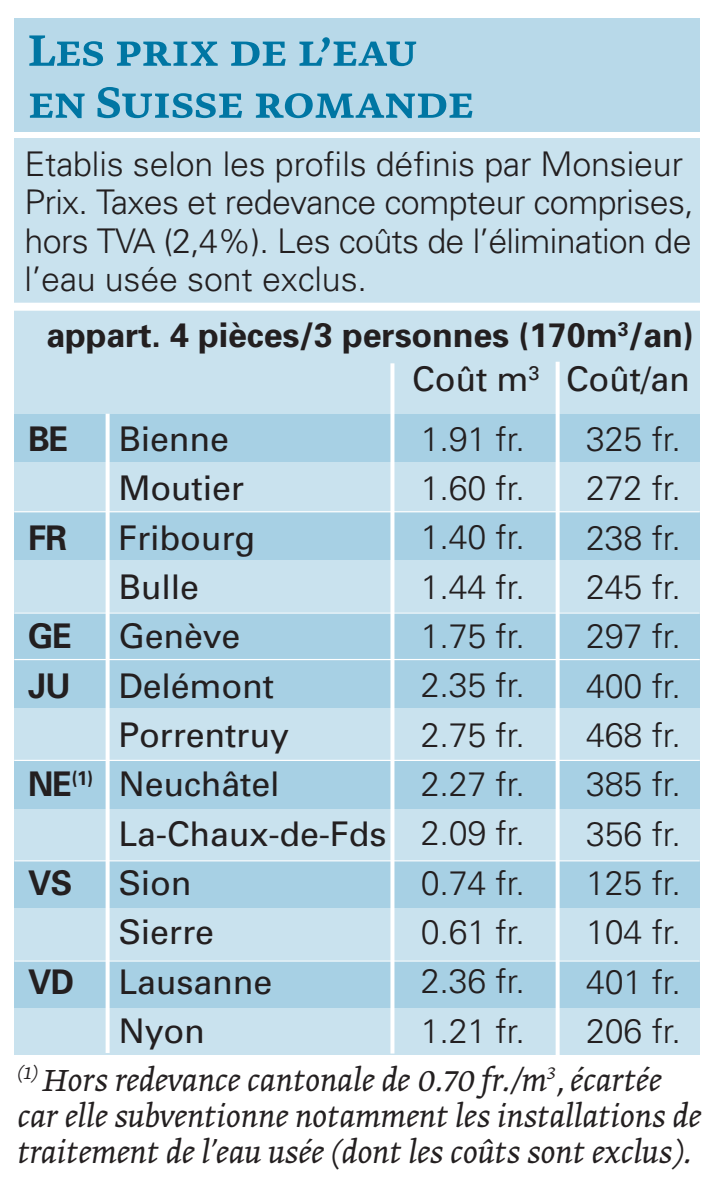
<style>
.page{position:relative;width:715px;height:1195px;background:#fff}
.page>*{position:absolute;margin:0;border:0;box-sizing:border-box;transform-origin:0 0}
.t1{font:500 52px/52px "Greta Text Std";letter-spacing:-.005em;color:#0076a3}
.t2{font:italic 300 36px/36px "Greta Text Std";color:#231f20}
.t3{font:300 34px/49.2px "Univers";letter-spacing:-.005em;color:#231f20;text-align:justify}
.t4{font:34px/49.2px "Univers";letter-spacing:-.005em;color:#231f20}
.t5{font:700 34px "Univers";letter-spacing:-.005em;color:#231f20}
.t6{font:700 34px/49.2px "Univers";letter-spacing:-.005em;color:#231f20;scale:.95 1}
.t7{font:700 20px "Univers";color:#231f20;scale:.95 1}
.s1{font-size:34px}
</style>
<div class="page">
<div style="left:14px;top:138px;width:685px;height:916px;background:#c9e2ee"></div>
<div style="left:14px;top:18px;width:685px;height:114px;background:#b8d9e9"></div>
<div style="left:14px;top:414px;width:685px;height:47px;background:#a7d0e4"></div>
<div style="left:14px;top:513px;width:685px;height:47px;background:#a7d0e4"></div>
<div style="left:14px;top:612px;width:685px;height:48px;background:#a7d0e4"></div>
<div style="left:14px;top:660px;width:685px;height:48px;background:#a7d0e4"></div>
<div style="left:14px;top:761px;width:685px;height:48px;background:#a7d0e4"></div>
<div style="left:14px;top:861px;width:685px;height:47px;background:#a7d0e4"></div>
<div style="left:14px;top:960px;width:685px;height:48px;background:#a7d0e4"></div>
<svg style="left:106px;top:414px;width:4px;height:639px;background:#f8fbfc"></svg>
<svg style="left:390px;top:363px;width:4px;height:691px;background:#f6fafc"></svg>
<svg style="left:555px;top:362px;width:4px;height:693px;background:#f3f8fb"></svg>
<hr style="left:14px;top:511px;width:685px;height:1px;background:#fff">
<hr style="left:14px;top:612px;width:685px;height:2px;background:#fff">
<hr style="left:14px;top:659px;width:685px;height:1px;background:#fff">
<hr style="left:14px;top:760px;width:685px;height:1px;background:#fff">
<hr style="left:14px;top:860px;width:685px;height:1px;background:#fff">
<hr style="left:14px;top:960px;width:685px;height:2px;background:#fff">
<div style="left:12px;top:303px;width:690px;height:8px;background:#fff"></div>
<h1 class="t1" style="left:28px;top:27px;width:447px">Les prix de l’eau en Suisse romande</h1>
<p class="t3" style="left:25px;top:145px;width:670px;line-height:38.4px;text-align:left">Etablis selon les profils définis par Monsieur Prix. Taxes et redevance compteur comprises, hors TVA (2,4%). Les coûts de l’élimination de l’eau usée sont exclus.</p>
<p class="t5" style="left:46px;top:314px;width:649px">appart. 4 pièces/3 personnes (170m<sup>3</sup>/an)</p>
<p class="t6" style="left:28px;top:414px;width:44px">BE</p>
<p class="t6" style="left:28px;top:513px;width:42px">FR</p>
<p class="t6" style="left:28px;top:612px;width:48px">GE<br>JU</p>
<p class="t7" style="left:28px;top:766px;width:70px"><span class="s1">NE</span>(1)</p>
<p class="t6" style="left:28px;top:858px;width:48px">VS</p>
<p class="t6" style="left:28px;top:957px;width:50px">VD</p>
<p class="t4" style="left:412px;top:355px;width:279px">Coût m<sup>3</sup> Coût/an</p>
<p class="t4" style="left:118px;top:415px;width:269px">Bienne<br>Moutier<br>Fribourg<br>Bulle<br>Genève<br>Delémont<br>Porrentruy<br>Neuchâtel<br>La-Chaux-de-Fds<br>Sion<br>Sierre<br>Lausanne<br>Nyon</p>
<p class="t3" style="left:420px;top:414px;width:106px">1.91 fr.<br>1.60 fr.<br>1.40 fr.<br>1.44 fr.<br>1.75 fr.<br>2.35 fr.<br>2.75 fr.<br>2.27 fr.<br>2.09 fr.<br>0.74 fr.<br>0.61 fr.<br>2.36 fr.<br>1.21 fr.</p>
<p class="t3" style="left:586px;top:414px;width:96px">325 fr.<br>272 fr.<br>238 fr.<br>245 fr.<br>297 fr.<br>400 fr.<br>468 fr.<br>385 fr.<br>356 fr.<br>125 fr.<br>104 fr.<br>401 fr.<br>206 fr.</p>
<p class="t2" style="left:17px;top:1064px;width:685px"><sup>(1)</sup> Hors redevance cantonale de 0.70 fr./m<sup>3</sup>, écartée car elle subventionne notamment les installations de traitement de l’eau usée (dont les coûts sont exclus).</p>
</div>
